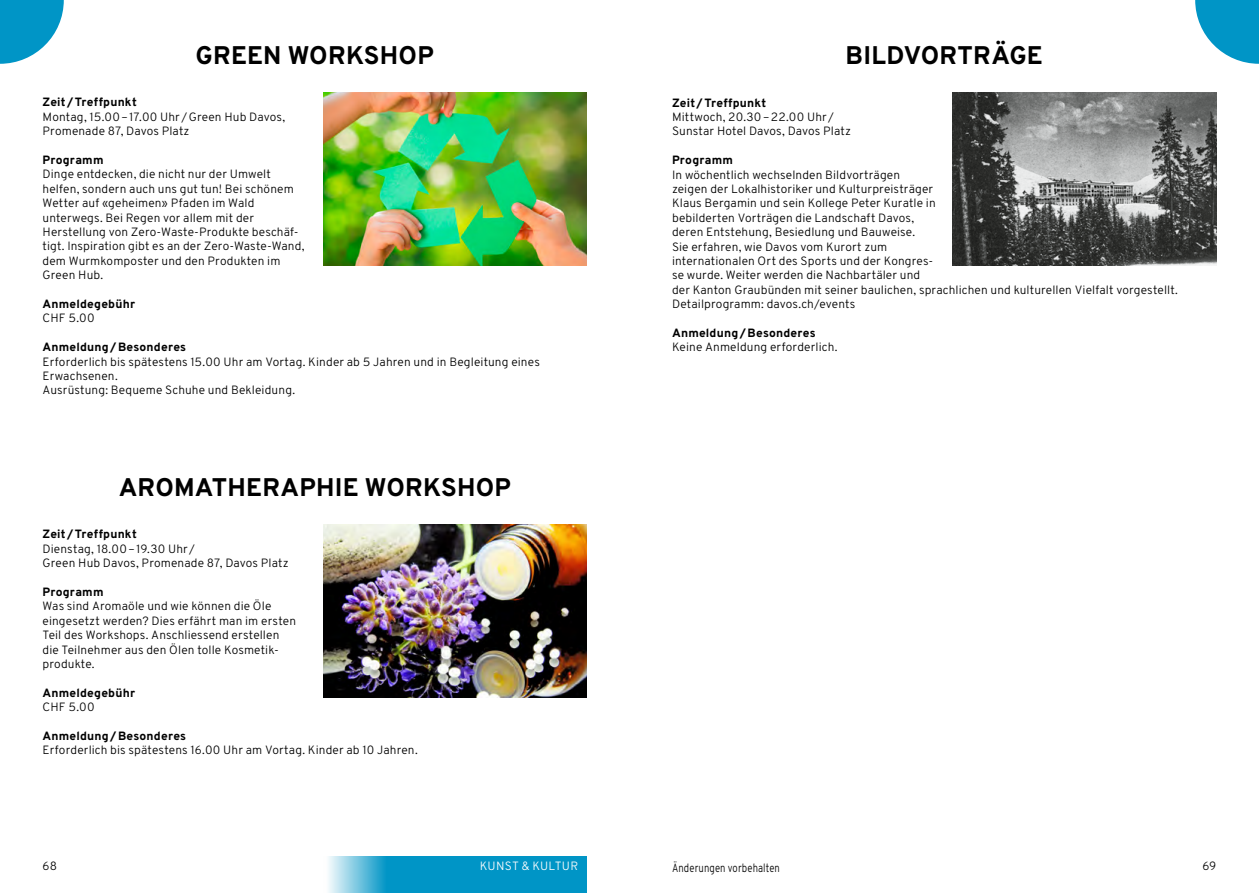
<style>
.page{position:relative;width:1259px;height:893px;background:#fff}
.page>*{position:absolute;margin:0;border:0;box-sizing:border-box;transform-origin:0 0}
.Angebot_Titel{font:800 25.5px "Overpass";letter-spacing:.01em;color:#000}
.Titel{font:800 25.5px "Overpass";letter-spacing:.01em;color:#000}
.Grundtext_Angebote{font:300 12px/14.4px "Overpass";letter-spacing:.01em;color:#000}
.Untertitel_Angebote{font:800 12px "Overpass";letter-spacing:.015em;color:#000}
.Grundtext_Angebote-2{font:300 12px "Overpass";letter-spacing:.01em;color:#000;scale:.8 1}
.t1{font:300 12px "Overpass";letter-spacing:.02em;color:#fff}
</style>
<div class="page">
<svg style="left:1195px;top:0;width:64px;height:64px"></svg>
<svg style="left:0;top:0;width:64px;height:64px"></svg>
<svg style="left:328px;top:856px;width:259px;height:37px;background:#1ba0cc"></svg>
<img style="left:323px;top:525px;width:264px;height:172px">
<img style="left:323px;top:93px;width:264px;height:172px">
<img style="left:952px;top:93px;width:264px;height:172px">
<p class="Angebot_Titel" style="left:195px;top:39px;width:240px">GREEN WORKSHOP</p>
<p class="Untertitel_Angebote" style="left:43px;top:95px;width:96px">Zeit/Treffpunkt</p>
<p class="Grundtext_Angebote" style="left:43px;top:109px;width:244px">Montag, 15.00–17.00 Uhr /Green Hub Davos,<br>Promenade 87, Davos Platz</p>
<p class="Untertitel_Angebote" style="left:43px;top:152px;width:62px">Programm</p>
<p class="Grundtext_Angebote" style="left:43px;top:167px;width:263px">Dinge entdecken, die nicht nur der Umwelt helfen, sondern auch uns gut tun! Bei schönem Wetter auf «geheimen» Pfaden im Wald unterwegs. Bei Regen vor allem mit der Herstellung von Zero-Waste-Produkte beschäf&shy;tigt. Inspiration gibt es an der Zero-Waste-Wand, dem Wurmkomposter und den Produkten im Green Hub.</p>
<p class="Untertitel_Angebote" style="left:43px;top:296px;width:94px">Anmeldegebühr</p>
<p class="Grundtext_Angebote" style="left:43px;top:311px;width:54px">CHF 5.00</p>
<p class="Untertitel_Angebote" style="left:43px;top:340px;width:145px">Anmeldung/Besonderes</p>
<p class="Grundtext_Angebote" style="left:43px;top:354px;width:499px">Erforderlich bis spätestens 15.00 Uhr am Vortag. Kinder ab 5 Jahren und in Begleitung eines<br>Erwachsenen.<br>Ausrüstung: Bequeme Schuhe und Bekleidung.</p>
<p class="Titel" style="left:119px;top:471px;width:394px">AROMATHERAPHIE WORKSHOP</p>
<p class="Untertitel_Angebote" style="left:43px;top:527px;width:96px">Zeit/Treffpunkt</p>
<p class="Grundtext_Angebote" style="left:43px;top:541px;width:248px">Dienstag, 18.00–19.30 Uhr /<br>Green Hub Davos, Promenade 87, Davos Platz</p>
<p class="Untertitel_Angebote" style="left:43px;top:584px;width:62px">Programm</p>
<p class="Grundtext_Angebote" style="left:43px;top:599px;width:255px">Was sind Aromaöle und wie können die Öle eingesetzt werden? Dies erfährt man im ersten Teil des Workshops. Anschliessend erstellen die Teilnehmer aus den Ölen tolle Kosmetik&shy;produkte.</p>
<p class="Untertitel_Angebote" style="left:43px;top:685px;width:94px">Anmeldegebühr</p>
<p class="Grundtext_Angebote" style="left:43px;top:700px;width:54px">CHF 5.00</p>
<p class="Untertitel_Angebote" style="left:43px;top:728px;width:145px">Anmeldung/Besonderes</p>
<p class="Grundtext_Angebote" style="left:43px;top:743px;width:377px">Erforderlich bis spätestens 16.00 Uhr am Vortag. Kinder ab 10 Jahren.</p>
<p class="Angebot_Titel" style="left:845px;top:39px;width:199px">BILDVORTRÄGE</p>
<p class="Untertitel_Angebote" style="left:672px;top:95px;width:96px">Zeit/Treffpunkt</p>
<p class="Grundtext_Angebote" style="left:672px;top:110px;width:180px">Mittwoch, 20.30–22.00 Uhr/<br>Sunstar Hotel Davos, Davos Platz</p>
<p class="Untertitel_Angebote" style="left:672px;top:153px;width:62px">Programm</p>
<p class="Grundtext_Angebote" style="left:672px;top:167px;width:507px">In wöchentlich wechselnden Bildvorträgen<br>zeigen der Lokalhistoriker und Kulturpreisträger<br>Klaus Bergamin und sein Kollege Peter Kuratle in<br>bebilderten Vorträgen die Landschaft Davos,<br>deren Entstehung, Besiedlung und Bauweise.<br>Sie erfahren, wie Davos vom Kurort zum<br>internationalen Ort des Sports und der Kongres-<br>se wurde. Weiter werden die Nachbartäler und<br>der Kanton Graubünden mit seiner baulichen, sprachlichen und kulturellen Vielfalt vorgestellt.<br>Detailprogramm: davos.ch/events</p>
<p class="Untertitel_Angebote" style="left:672px;top:325px;width:145px">Anmeldung/Besonderes</p>
<p class="Grundtext_Angebote" style="left:672px;top:340px;width:167px">Keine Anmeldung erforderlich.</p>
<p class="Grundtext_Angebote" style="left:43px;top:859px;width:16px">68</p>
<p class="t1" style="left:480px;top:859px;width:100px">KUNST &amp; KULTUR</p>
<p class="Grundtext_Angebote-2" style="left:672px;top:860px;width:136px">Änderungen vorbehalten</p>
<p class="Grundtext_Angebote" style="left:1202px;top:859px;width:16px">69</p>
</div>
